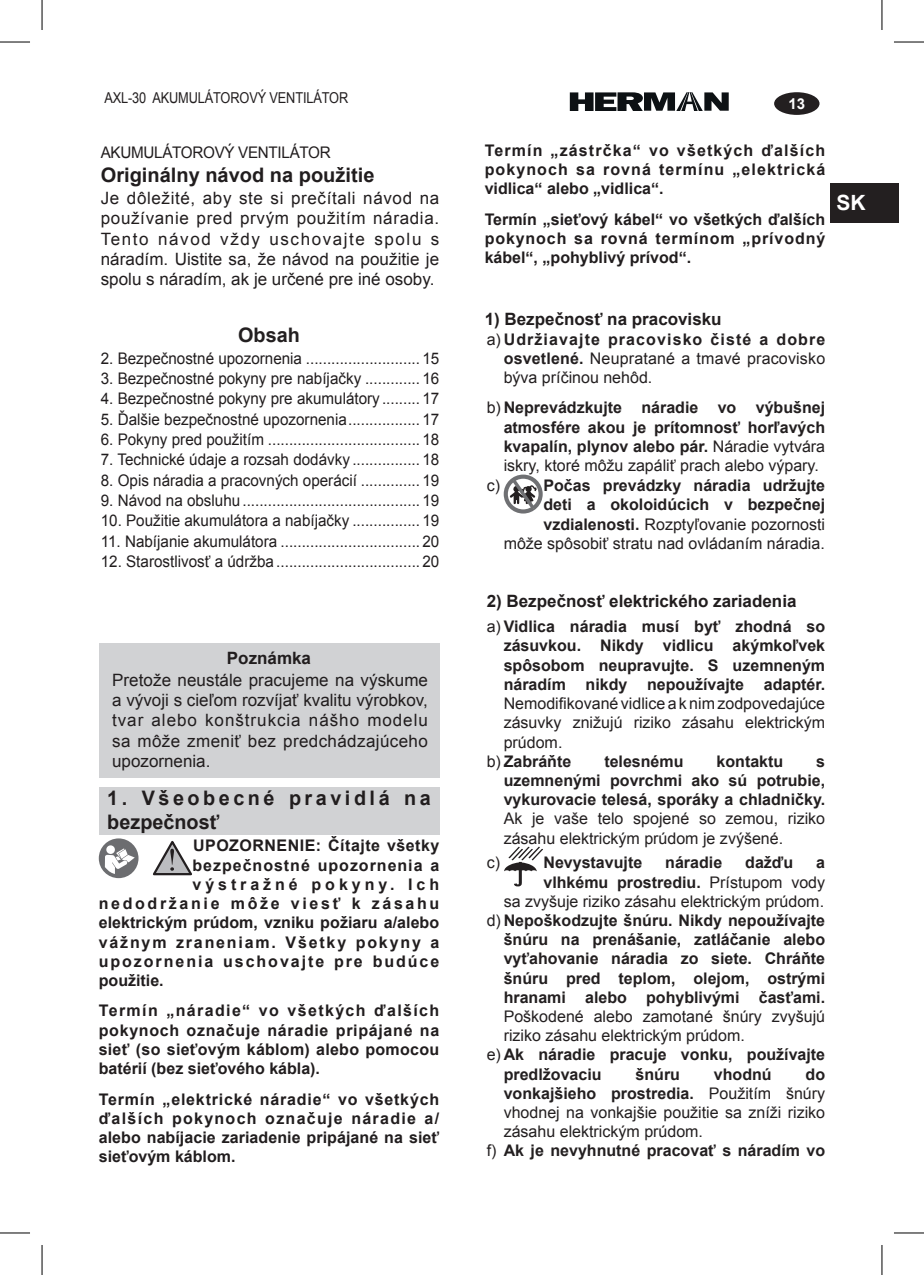
<style>
.page{position:relative;width:924px;height:1275px;background:#fff}
.page>*{position:absolute;margin:0;border:0;box-sizing:border-box;transform-origin:0 0}
.t1{font:700 21px "Arial";color:#fff}
.t2{font:700 20px/24px "Arial";letter-spacing:.18em;color:#211d1e}
.t3{font:700 20px "Arial";color:#211d1e}
.t4{font:700 20px "Arial";color:#231f20}
.t5{font:17px/20.4px "Arial";letter-spacing:.005em;color:#211d1e;text-align:justify}
.t6{font:700 17px "Arial";color:#211d1e}
.t7{font:700 16px/19.2px "Arial";color:#231f20;text-align:right}
.t8{font:700 16px/19.2px "Arial";letter-spacing:.03em;color:#211d1e;text-align:justify}
.t9{font:16px/19.2px "Arial";color:#231f20;text-align:justify}
.t10{font:16px "Arial";color:#211d1e;scale:.95 1}
.t11{font:700 16px "Arial";letter-spacing:.005em;color:#211d1e}
.t12{font:700 16px "Arial";letter-spacing:.12em;color:#211d1e}
.t13{font:700 16px "Arial";letter-spacing:.115em;color:#211d1e}
.t14{font:700 16px "Arial";letter-spacing:.165em;color:#211d1e}
.t15{font:700 16px "Arial";letter-spacing:.06em;color:#211d1e}
.t16{font:16px "Arial";letter-spacing:-.02em;color:#211d1e;scale:.95 1}
.t17{font:700 16px "Arial";letter-spacing:.245em;color:#211d1e}
.t18{font:700 16px "Arial";color:#211d1e}
.t19{font:15px "Arial";letter-spacing:-.01em;color:#231f20;scale:.85 1}
.t20{font:700 15px "Arial";color:#fff}
.s1{color:#231f20}
.s2{font-weight:700}
.s3{font-weight:400}
</style>
<div class="page">
<div style="left:830px;top:183px;width:68px;height:40px;background:#231f20"></div>
<div style="left:773px;top:92px;width:46px;height:23px;background:#231f20;border-radius:50%"></div>
<svg style="left:569px;top:92px;width:159px;height:19px"></svg>
<div style="left:99px;top:643px;width:340px;height:135px;background:#d1d2d4"></div>
<div style="left:99px;top:787px;width:340px;height:47px;background:#d1d2d4"></div>
<div style="left:99px;top:838px;width:39px;height:40px;background:#6c6d70;border-radius:50%"></div>
<div style="left:106px;top:845px;width:9px;height:9px;background:#fff;border-radius:50%"></div>
<svg style="left:105px;top:848px;width:30px;height:26px"></svg>
<svg style="left:153px;top:841px;width:39px;height:34px"></svg>
<svg style="left:503px;top:474px;width:39px;height:39px"></svg>
<svg style="left:504px;top:846px;width:39px;height:40px"></svg>
<hr style="left:0;top:42px;width:30px;height:1px;background:#000">
<hr style="left:893px;top:42px;width:30px;height:1px;background:#000">
<hr style="left:0;top:1232px;width:30px;height:1px;background:#000">
<hr style="left:893px;top:1232px;width:30px;height:1px;background:#000">
<hr style="left:42px;top:0;width:1px;height:30px;background:#000">
<hr style="left:42px;top:1245px;width:1px;height:30px;background:#000">
<hr style="left:881px;top:0;width:1px;height:30px;background:#000">
<hr style="left:881px;top:1245px;width:1px;height:30px;background:#000">
<p class="t19" style="left:104px;top:88px;width:288px">AXL-30 AKUMULÁTOROVÝ VENTILÁTOR</p>
<p class="t16" style="left:101px;top:142px;width:243px">AKUMULÁTOROVÝ VENTILÁTOR</p>
<p class="t3" style="left:101px;top:161px;width:275px">Originálny návod na použitie</p>
<p class="t5" style="left:101px;top:188px;width:340px">Je dôležité, aby ste si prečítali návod na používanie pred prvým použitím náradia.<br>Tento návod vždy uschovajte spolu s náradím. Uistite sa, že návod na použitie je spolu s náradím, ak je určené pre iné osoby.</p>
<p class="t4" style="left:238px;top:322px;width:63px">Obsah</p>
<p class="t10" style="left:101px;top:348px;width:213px">2. Bezpečnostné upozornenia</p>
<p class="t10" style="left:422px;top:348px;width:19px">15</p>
<p class="t10" style="left:101px;top:368px;width:275px">3. Bezpečnostné pokyny pre nabíjačky</p>
<p class="t10" style="left:422px;top:368px;width:19px">16</p>
<p class="t10" style="left:101px;top:388px;width:295px">4. Bezpečnostné pokyny pre akumulátory</p>
<p class="t10" style="left:422px;top:388px;width:19px">17</p>
<p class="t10" style="left:101px;top:409px;width:260px">5. Ďalšie bezpečnostné upozornenia</p>
<p class="t10" style="left:422px;top:409px;width:19px">17</p>
<p class="t10" style="left:101px;top:429px;width:173px">6. Pokyny pred použitím</p>
<p class="t10" style="left:422px;top:429px;width:19px">18</p>
<p class="t10" style="left:101px;top:449px;width:264px">7. Technické údaje a rozsah dodávky</p>
<p class="t10" style="left:422px;top:449px;width:19px">18</p>
<p class="t10" style="left:101px;top:469px;width:271px">8. Opis náradia a pracovných operácií</p>
<p class="t10" style="left:422px;top:469px;width:19px">19</p>
<p class="t10" style="left:101px;top:490px;width:148px">9. Návod na obsluhu</p>
<p class="t10" style="left:422px;top:490px;width:19px">19</p>
<p class="t10" style="left:101px;top:510px;width:263px">10. Použitie akumulátora a nabíjačky</p>
<p class="t10" style="left:422px;top:510px;width:19px">19</p>
<p class="t10" style="left:101px;top:530px;width:187px">11. Nabíjanie akumulátora</p>
<p class="t10" style="left:422px;top:530px;width:19px">20</p>
<p class="t10" style="left:101px;top:551px;width:184px">12. Starostlivosť a údržba</p>
<p class="t10" style="left:422px;top:551px;width:19px">20</p>
<p class="t6" style="left:227px;top:647px;width:86px">Poznámka</p>
<p class="t5" style="left:112px;top:669px;width:317px">Pretože neustále pracujeme na výskume a vývoji s cieľom rozvíjať kvalitu výrobkov, tvar alebo konštrukcia nášho modelu sa môže zmeniť bez predchádzajúceho upozornenia.</p>
<p class="t2" style="left:107px;top:786px;width:325px"><span class="s1">1.</span> Všeobecné pravidlá na bezpečnosť</p>
<p class="t8" style="left:193px;top:836px;width:248px">UPOZORNENIE: Čítajte všetky</p>
<p class="t15" style="left:192px;top:854px;width:248px">bezpečnostné upozornenia a</p>
<p class="t17" style="left:192px;top:873px;width:248px">výstražné pokyny. Ich</p>
<p class="t14" style="left:99px;top:892px;width:342px">nedodržanie môže viesť k zásahu</p>
<p class="t11" style="left:99px;top:912px;width:342px">elektrickým prúdom, vzniku požiaru a/alebo</p>
<p class="t13" style="left:99px;top:931px;width:342px">vážnym zraneniam. Všetky pokyny a</p>
<p class="t12" style="left:99px;top:950px;width:342px">upozornenia uschovajte pre budúce</p>
<p class="t18" style="left:99px;top:969px;width:66px">použitie.</p>
<p class="t8" style="left:99px;top:1001px;width:342px">Termín „náradie“ vo všetkých ďalších pokynoch označuje náradie pripájané na sieť (so sieťovým káblom) alebo pomocou batérií (bez sieťového kábla).</p>
<p class="t8" style="left:99px;top:1090px;width:342px">Termín „elektrické náradie“ vo všetkých ďalších pokynoch označuje náradie a/ alebo nabíjacie zariadenie pripájané na sieť sieťovým káblom.</p>
<p class="t20" style="left:788px;top:94px;width:18px">13</p>
<p class="t8" style="left:484px;top:141px;width:342px">Termín „zástrčka“ vo všetkých ďalších pokynoch sa rovná termínu „elektrická vidlica“ alebo „vidlica“.</p>
<p class="t8" style="left:484px;top:210px;width:342px">Termín „sieťový kábel“ vo všetkých ďalších pokynoch sa rovná termínom „prívodný kábel“, „pohyblivý prívod“.</p>
<h1 class="t1" style="left:836px;top:189px;width:31px">SK</h1>
<p class="t6" style="left:484px;top:308px;width:238px">1) Bezpečnosť na pracovisku</p>
<p class="t9" style="left:503px;top:329px;width:323px;text-indent:-17px">a)<span class="s2">Udržiavajte pracovisko čisté a dobre osvetlené.</span> Neupratané a tmavé pracovisko býva príčinou nehôd.</p>
<p class="t7" style="left:486px;top:399px;width:340px"><span class="s3">b)</span> Neprevádzkujte náradie vo výbušnej</p>
<p class="t7" style="left:503px;top:418px;width:323px">atmosfére akou je prítomnosť horľavých</p>
<p class="t7" style="left:503px;top:437px;width:323px">kvapalín, plynov alebo pár. <span class="s3">Náradie vytvára</span></p>
<p class="t9" style="left:503px;top:456px;width:316px">iskry, ktoré môžu zapáliť prach alebo výpary.</p>
<p class="t9" style="left:486px;top:476px;width:15px">c)</p>
<p class="t7" style="left:503px;top:476px;width:323px">Počas prevádzky náradia udržujte<br>deti a okoloidúcich v bezpečnej vzdialenosti. <span class="s3">Rozptyľovanie pozornosti môže spôsobiť stratu nad ovládaním náradia.</span></p>
<p class="t6" style="left:486px;top:590px;width:311px">2) Bezpečnosť elektrického zariadenia</p>
<p class="t7" style="left:503px;top:617px;width:323px;text-align:justify;text-indent:-17px"><span class="s3">a)</span> Vidlica náradia musí byť zhodná so zásuvkou. Nikdy vidlicu akýmkoľvek spôsobom neupravujte. S uzemneným náradím nikdy nepoužívajte adaptér.</p>
<p class="t9" style="left:503px;top:694px;width:323px">Nemodifikované vidlice a k nim zodpovedajúce</p>
<p class="t9" style="left:503px;top:713px;width:323px">zásuvky znižujú riziko zásahu elektrickým</p>
<p class="t9" style="left:503px;top:732px;width:60px">prúdom.</p>
<p class="t7" style="left:486px;top:752px;width:86px"><span class="s3">b)</span> Zabráňte</p>
<p class="t7" style="left:604px;top:752px;width:81px">telesnému</p>
<p class="t7" style="left:716px;top:752px;width:68px">kontaktu</p>
<p class="t7" style="left:503px;top:752px;width:323px;text-align:justify;text-indent:312px">s uzemnenými povrchmi ako sú potrubie, vykurovacie telesá, sporáky a chladničky.</p>
<p class="t9" style="left:503px;top:809px;width:323px">Ak je vaše telo spojené so zemou, riziko zásahu elektrickým prúdom je zvýšené.</p>
<p class="t9" style="left:486px;top:853px;width:15px">c)</p>
<p class="t7" style="left:543px;top:853px;width:100px">Nevystavujte</p>
<p class="t7" style="left:665px;top:853px;width:58px">náradie</p>
<p class="t7" style="left:745px;top:853px;width:49px">dažďu</p>
<p class="t7" style="left:486px;top:853px;width:340px">a<br>vlhkému prostrediu. <span class="s3">Prístupom vody<br>sa zvyšuje riziko zásahu elektrickým prúdom. d)</span> Nepoškodzujte šnúru. Nikdy nepoužívajte šnúru na prenášanie, zatláčanie alebo vyťahovanie náradia zo siete. Chráňte šnúru pred teplom, olejom, ostrými hranami alebo pohyblivými časťami.</p>
<p class="t9" style="left:503px;top:1007px;width:323px">Poškodené alebo zamotané šnúry zvyšujú</p>
<p class="t9" style="left:503px;top:1026px;width:242px">riziko zásahu elektrickým prúdom.</p>
<p class="t7" style="left:486px;top:1045px;width:340px"><span class="s3">e)</span> Ak náradie pracuje vonku, používajte</p>
<p class="t7" style="left:503px;top:1064px;width:99px">predlžovaciu</p>
<p class="t7" style="left:635px;top:1064px;width:46px">šnúru</p>
<p class="t7" style="left:713px;top:1064px;width:59px">vhodnú</p>
<p class="t7" style="left:805px;top:1064px;width:21px">do</p>
<p class="t7" style="left:503px;top:1084px;width:323px">vonkajšieho prostredia. <span class="s3">Použitím šnúry</span></p>
<p class="t9" style="left:503px;top:1103px;width:323px">vhodnej na vonkajšie použitie sa zníži riziko</p>
<p class="t9" style="left:503px;top:1122px;width:201px">zásahu elektrickým prúdom.</p>
<p class="t7" style="left:486px;top:1141px;width:340px"><span class="s3">f)</span> Ak je nevyhnutné pracovať s náradím vo</p>
</div>
